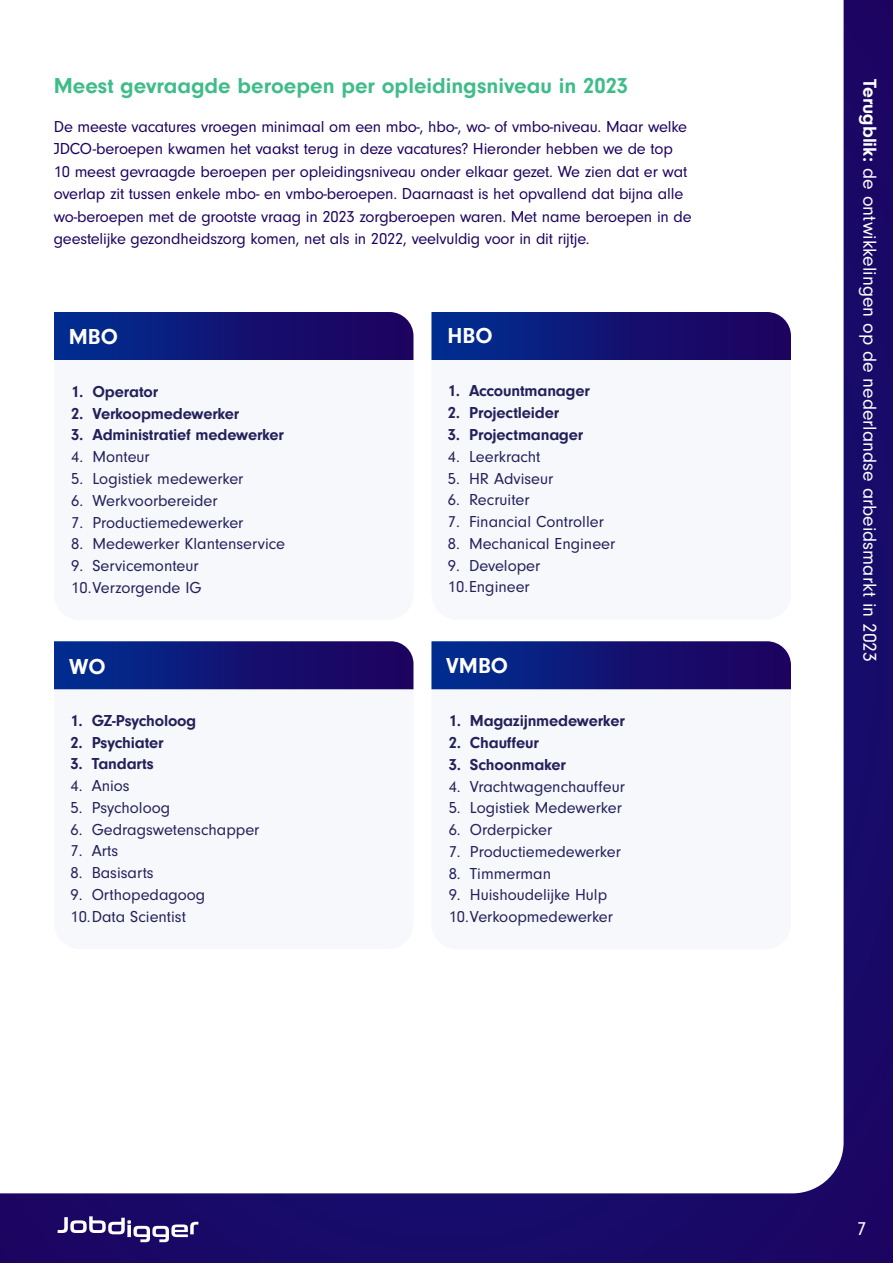
<style>
.page{position:relative;width:893px;height:1263px;background:#180a68}
.page>*{position:absolute;margin:0;border:0;box-sizing:border-box;transform-origin:0 0}
.t1{font:700 22.5px "Neuzeit Gro";color:#40bc8a}
.t2{font:700 22.5px "Neuzeit Gro";color:#fff}
.t3{font:19.5px "Neuzeit Gro";color:#fff}
.t4{font:16.5px "Neuzeit Gro";color:#24205a}
.t5{font:16.5px/22.5px "Neuzeit Gro";letter-spacing:-.01em;color:#1e025f}
.t6{font:700 16.5px "Neuzeit Gro";letter-spacing:-.01em;color:#24205a}
.s1{font-weight:700}
</style>
<div class="page">
<div style="left:0;top:0;width:844px;height:1193px;background:#fff"></div>
<svg style="left:58px;top:1216px;width:140px;height:26px"></svg>
<div style="left:54px;top:689px;width:359px;height:260px;background:#f6f8fc"></div>
<div style="left:54px;top:360px;width:359px;height:260px;background:#f6f8fc"></div>
<svg style="left:54px;top:312px;width:359px;height:48px"></svg>
<svg style="left:54px;top:641px;width:359px;height:48px"></svg>
<div style="left:431px;top:360px;width:360px;height:260px;background:#f6f8fc"></div>
<svg style="left:431px;top:312px;width:360px;height:48px"></svg>
<div style="left:431px;top:689px;width:360px;height:260px;background:#f6f8fc"></div>
<svg style="left:431px;top:641px;width:360px;height:48px"></svg>
<p class="t1" style="left:54px;top:73px;width:576px">Meest gevraagde beroepen per opleidingsniveau in 2023</p>
<p class="t5" style="left:54px;top:115px;width:639px">De meeste vacatures vroegen minimaal om een mbo-, hbo-, wo- of vmbo-niveau. Maar welke JDCO-beroepen kwamen het vaakst terug in deze vacatures? Hieronder hebben we de top 10 meest gevraagde beroepen per opleidingsniveau onder elkaar gezet. We zien dat er wat overlap zit tussen enkele mbo- en vmbo-beroepen. Daarnaast is het opvallend dat bijna alle wo-beroepen met de grootste vraag in 2023 zorgberoepen waren. Met name beroepen in de geestelijke gezondheidszorg komen, net als in 2022, veelvuldig voor in dit rijtje.</p>
<p class="t2" style="left:69px;top:324px;width:51px">MBO</p>
<p class="t2" style="left:447px;top:323px;width:47px">HBO</p>
<p class="t6" style="left:71px;top:382px;width:88px">1. Operator</p>
<p class="t6" style="left:71px;top:404px;width:170px">2. Verkoopmedewerker</p>
<p class="t6" style="left:71px;top:426px;width:214px">3. Administratief medewerker</p>
<p class="t4" style="left:71px;top:448px;width:80px">4. Monteur</p>
<p class="t4" style="left:71px;top:470px;width:174px">5. Logistiek medewerker</p>
<p class="t4" style="left:71px;top:491px;width:148px">6. Werkvoorbereider</p>
<p class="t4" style="left:71px;top:513px;width:174px">7. Productiemedewerker</p>
<p class="t4" style="left:71px;top:535px;width:215px">8. Medewerker Klantenservice</p>
<p class="t4" style="left:71px;top:557px;width:129px">9. Servicemonteur</p>
<p class="t4" style="left:71px;top:578px;width:132px">10.Verzorgende IG</p>
<p class="t2" style="left:69px;top:654px;width:38px">WO</p>
<p class="t6" style="left:70px;top:711px;width:127px">1. GZ-Psycholoog</p>
<p class="t6" style="left:70px;top:733px;width:95px">2. Psychiater</p>
<p class="t6" style="left:70px;top:755px;width:85px">3. Tandarts</p>
<p class="t4" style="left:70px;top:777px;width:61px">4. Anios</p>
<p class="t4" style="left:70px;top:798px;width:101px">5. Psycholoog</p>
<p class="t4" style="left:70px;top:820px;width:191px">6. Gedragswetenschapper</p>
<p class="t4" style="left:70px;top:842px;width:49px">7. Arts</p>
<p class="t4" style="left:70px;top:864px;width:85px">8. Basisarts</p>
<p class="t4" style="left:70px;top:885px;width:136px">9. Orthopedagoog</p>
<p class="t4" style="left:70px;top:907px;width:117px">10.Data Scientist</p>
<p class="t6" style="left:448px;top:382px;width:144px">1. Accountmanager</p>
<p class="t6" style="left:448px;top:404px;width:113px">2. Projectleider</p>
<p class="t6" style="left:448px;top:425px;width:137px">3. Projectmanager</p>
<p class="t4" style="left:448px;top:447px;width:94px">4. Leerkracht</p>
<p class="t4" style="left:448px;top:469px;width:107px">5. HR Adviseur</p>
<p class="t4" style="left:448px;top:491px;width:83px">6. Recruiter</p>
<p class="t4" style="left:448px;top:513px;width:158px">7. Financial Controller</p>
<p class="t4" style="left:448px;top:534px;width:169px">8. Mechanical Engineer</p>
<p class="t4" style="left:448px;top:556px;width:94px">9. Developer</p>
<p class="t4" style="left:448px;top:578px;width:84px">10.Engineer</p>
<p class="t2" style="left:446px;top:653px;width:63px">VMBO</p>
<p class="t6" style="left:449px;top:712px;width:178px">1. Magazijnmedewerker</p>
<p class="t6" style="left:449px;top:733px;width:92px">2. Chauffeur</p>
<p class="t6" style="left:449px;top:755px;width:119px">3. Schoonmaker</p>
<p class="t4" style="left:449px;top:777px;width:178px">4. Vrachtwagenchauffeur</p>
<p class="t4" style="left:449px;top:799px;width:175px">5. Logistiek Medewerker</p>
<p class="t4" style="left:449px;top:821px;width:105px">6. Orderpicker</p>
<p class="t4" style="left:449px;top:842px;width:174px">7. Productiemedewerker</p>
<p class="t4" style="left:449px;top:864px;width:104px">8. Timmerman</p>
<p class="t4" style="left:449px;top:886px;width:160px">9. Huishoudelijke Hulp</p>
<p class="t4" style="left:449px;top:908px;width:166px">10.Verkoopmedewerker</p>
<p class="t3" style="left:880px;top:79px;width:585px;rotate:90deg"><span class="s1">Terugblik:</span> de ontwikkelingen op de nederlandse arbeidsmarkt in 2023</p>
<p class="t3" style="left:857px;top:1218px;width:11px">7</p>
</div>
